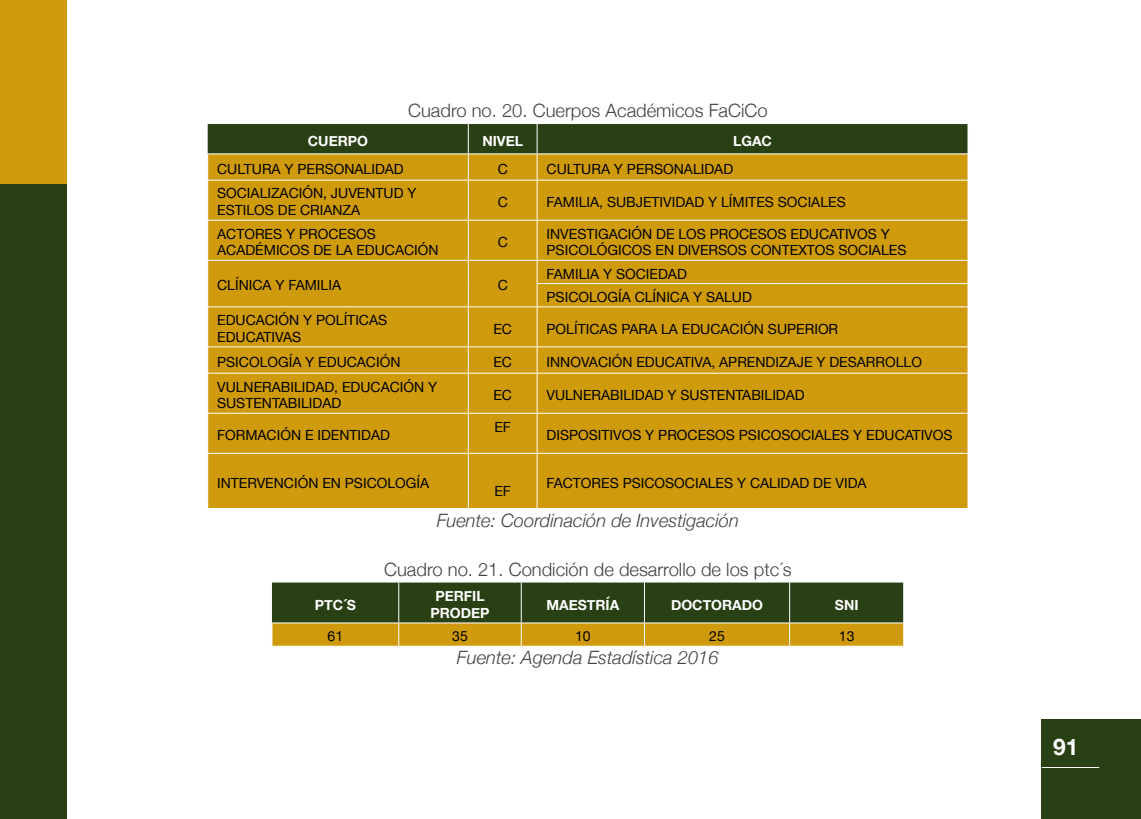
<style>
.page{position:relative;width:1141px;height:819px;background:#fff}
.page>*{position:absolute;margin:0;border:0;box-sizing:border-box;transform-origin:0 0}
.t1{font:700 22.75px "Helvetica Neue";color:#fff}
.t2{font:300 18.38px "Helvetica Neue";color:#434141}
.t3{font:italic 300 18.38px "Helvetica Neue";color:#434141}
.t4{font:14px/16.8px "Helvetica Neue";color:#000}
.t5{font:700 14px/16.8px "Helvetica Neue";color:#fff;text-align:center}
</style>
<div class="page">
<div style="left:0;top:0;width:66px;height:819px;background:#284013"></div>
<div style="left:0;top:0;width:66px;height:184px;background:#cf9b0c"></div>
<div style="left:1042px;top:719px;width:99px;height:100px;background:#284013"></div>
<hr style="left:1042px;top:767px;width:57px;height:1px;background:#fff">
<div style="left:208px;top:181px;width:760px;height:327px;background:#cf9b0c"></div>
<svg style="left:207px;top:261px;width:1px;height:45px"></svg>
<svg style="left:207px;top:347px;width:1px;height:26px"></svg>
<svg style="left:207px;top:124px;width:761px;height:56px;background:#796e16"></svg>
<hr style="left:468px;top:181px;width:1px;height:39px;background:#fff">
<hr style="left:537px;top:181px;width:1px;height:39px;background:#fff">
<hr style="left:468px;top:221px;width:1px;height:39px;background:#fff">
<hr style="left:537px;top:221px;width:1px;height:39px;background:#fff">
<svg style="left:468px;top:261px;width:1px;height:45px"></svg>
<svg style="left:537px;top:261px;width:1px;height:45px"></svg>
<hr style="left:468px;top:307px;width:1px;height:39px;background:#fff">
<hr style="left:537px;top:307px;width:1px;height:39px;background:#fff">
<svg style="left:468px;top:347px;width:1px;height:26px"></svg>
<svg style="left:537px;top:347px;width:1px;height:26px"></svg>
<hr style="left:468px;top:373px;width:1px;height:40px;background:#fff">
<hr style="left:537px;top:373px;width:1px;height:40px;background:#fff">
<hr style="left:468px;top:413px;width:1px;height:40px;background:#fff">
<hr style="left:537px;top:413px;width:1px;height:40px;background:#fff">
<hr style="left:468px;top:453px;width:1px;height:55px;background:#fff">
<hr style="left:537px;top:453px;width:1px;height:55px;background:#fff">
<hr style="left:207px;top:220px;width:261px;height:1px;background:#fff">
<hr style="left:468px;top:220px;width:69px;height:1px;background:#fff">
<hr style="left:537px;top:220px;width:431px;height:1px;background:#fff">
<hr style="left:207px;top:260px;width:261px;height:1px;background:#fff">
<hr style="left:468px;top:260px;width:69px;height:1px;background:#fff">
<hr style="left:537px;top:260px;width:431px;height:1px;background:#fff">
<hr style="left:207px;top:306px;width:261px;height:1px;background:#fff">
<hr style="left:468px;top:306px;width:69px;height:1px;background:#fff">
<hr style="left:537px;top:283px;width:431px;height:1px;background:#fff">
<hr style="left:537px;top:306px;width:431px;height:1px;background:#fff">
<hr style="left:207px;top:346px;width:261px;height:1px;background:#fff">
<hr style="left:468px;top:346px;width:69px;height:1px;background:#fff">
<hr style="left:537px;top:346px;width:431px;height:1px;background:#fff">
<hr style="left:207px;top:373px;width:261px;height:1px;background:#fff">
<hr style="left:468px;top:373px;width:69px;height:1px;background:#fff">
<hr style="left:537px;top:373px;width:431px;height:1px;background:#fff">
<hr style="left:207px;top:413px;width:261px;height:1px;background:#fff">
<hr style="left:468px;top:413px;width:69px;height:1px;background:#fff">
<hr style="left:537px;top:413px;width:431px;height:1px;background:#fff">
<hr style="left:207px;top:453px;width:261px;height:1px;background:#fff">
<hr style="left:468px;top:453px;width:69px;height:1px;background:#fff">
<hr style="left:537px;top:453px;width:431px;height:1px;background:#fff">
<svg style="left:272px;top:582px;width:632px;height:63px;background:#676518"></svg>
<h2 class="t2" style="left:408px;top:96px;width:361px">Cuadro no. 20. Cuerpos Académicos FaCiCo</h2>
<p class="t5" style="left:308px;top:133px;width:62px">CUERPO</p>
<p class="t5" style="left:482px;top:133px;width:42px">NIVEL</p>
<p class="t5" style="left:733px;top:133px;width:40px">LGAC</p>
<p class="t4" style="left:217px;top:161px;width:188px">CULTURA Y PERSONALIDAD</p>
<p class="t4" style="left:498px;top:161px;width:12px">C</p>
<p class="t4" style="left:547px;top:161px;width:188px">CULTURA Y PERSONALIDAD</p>
<p class="t4" style="left:217px;top:186px;width:201px">SOCIALIZACIÓN, JUVENTUD Y<br>ESTILOS DE CRIANZA</p>
<p class="t4" style="left:498px;top:194px;width:12px">C</p>
<p class="t4" style="left:547px;top:194px;width:301px">FAMILIA, SUBJETIVIDAD Y LÍMITES SOCIALES</p>
<p class="t4" style="left:217px;top:226px;width:223px">ACTORES Y PROCESOS<br>ACADÉMICOS DE LA EDUCACIÓN</p>
<p class="t4" style="left:498px;top:234px;width:12px">C</p>
<p class="t4" style="left:547px;top:226px;width:361px">INVESTIGACIÓN DE LOS PROCESOS EDUCATIVOS Y<br>PSICOLÓGICOS EN DIVERSOS CONTEXTOS SOCIALES</p>
<p class="t4" style="left:217px;top:278px;width:125px">CLÍNICA Y FAMILIA</p>
<p class="t4" style="left:498px;top:278px;width:12px">C</p>
<p class="t4" style="left:547px;top:263px;width:207px;line-height:23.3px">FAMILIA Y SOCIEDAD<br>PSICOLOGÍA CLÍNICA Y SALUD</p>
<p class="t4" style="left:217px;top:312px;width:172px">EDUCACIÓN Y POLÍTICAS<br>EDUCATIVAS</p>
<p class="t4" style="left:493px;top:321px;width:20px">EC</p>
<p class="t4" style="left:547px;top:321px;width:293px">POLÍTICAS PARA LA EDUCACIÓN SUPERIOR</p>
<p class="t4" style="left:217px;top:354px;width:185px">PSICOLOGÍA Y EDUCACIÓN</p>
<p class="t4" style="left:493px;top:354px;width:20px">EC</p>
<p class="t4" style="left:547px;top:354px;width:377px">INNOVACIÓN EDUCATIVA, APRENDIZAJE Y DESARROLLO</p>
<p class="t4" style="left:217px;top:379px;width:222px">VULNERABILIDAD, EDUCACIÓN Y<br>SUSTENTABILIDAD</p>
<p class="t4" style="left:493px;top:387px;width:20px">EC</p>
<p class="t4" style="left:547px;top:387px;width:260px">VULNERABILIDAD Y SUSTENTABILIDAD</p>
<p class="t4" style="left:217px;top:427px;width:174px">FORMACIÓN E IDENTIDAD</p>
<p class="t4" style="left:494px;top:419px;width:18px">EF</p>
<p class="t4" style="left:546px;top:427px;width:408px">DISPOSITIVOS Y PROCESOS PSICOSOCIALES Y EDUCATIVOS</p>
<p class="t4" style="left:217px;top:475px;width:214px">INTERVENCIÓN EN PSICOLOGÍA</p>
<p class="t4" style="left:546px;top:475px;width:322px">FACTORES PSICOSOCIALES Y CALIDAD DE VIDA</p>
<h2 class="t3" style="left:437px;top:505px;width:304px">Fuente: Coordinación de Investigación</h2>
<h2 class="t2" style="left:384px;top:554px;width:409px">Cuadro no. 21. Condición de desarrollo de los ptc´s</h2>
<p class="t4" style="left:494px;top:483px;width:18px">EF</p>
<p class="t5" style="left:315px;top:596px;width:42px">PTC´S</p>
<p class="t5" style="left:430px;top:588px;width:61px">PERFIL<br>PRODEP</p>
<p class="t5" style="left:546px;top:596px;width:74px">MAESTRÍA</p>
<p class="t5" style="left:671px;top:596px;width:94px">DOCTORADO</p>
<p class="t5" style="left:835px;top:596px;width:25px">SNI</p>
<p class="t4" style="left:328px;top:628px;width:17px">61</p>
<p class="t4" style="left:452px;top:628px;width:17px">35</p>
<p class="t4" style="left:575px;top:628px;width:17px">10</p>
<p class="t4" style="left:709px;top:628px;width:17px">25</p>
<p class="t4" style="left:839px;top:628px;width:17px">13</p>
<h2 class="t3" style="left:457px;top:643px;width:263px">Fuente: Agenda Estadística 2016</h2>
<h1 class="t1" style="left:1053px;top:728px;width:27px">91</h1>
</div>
